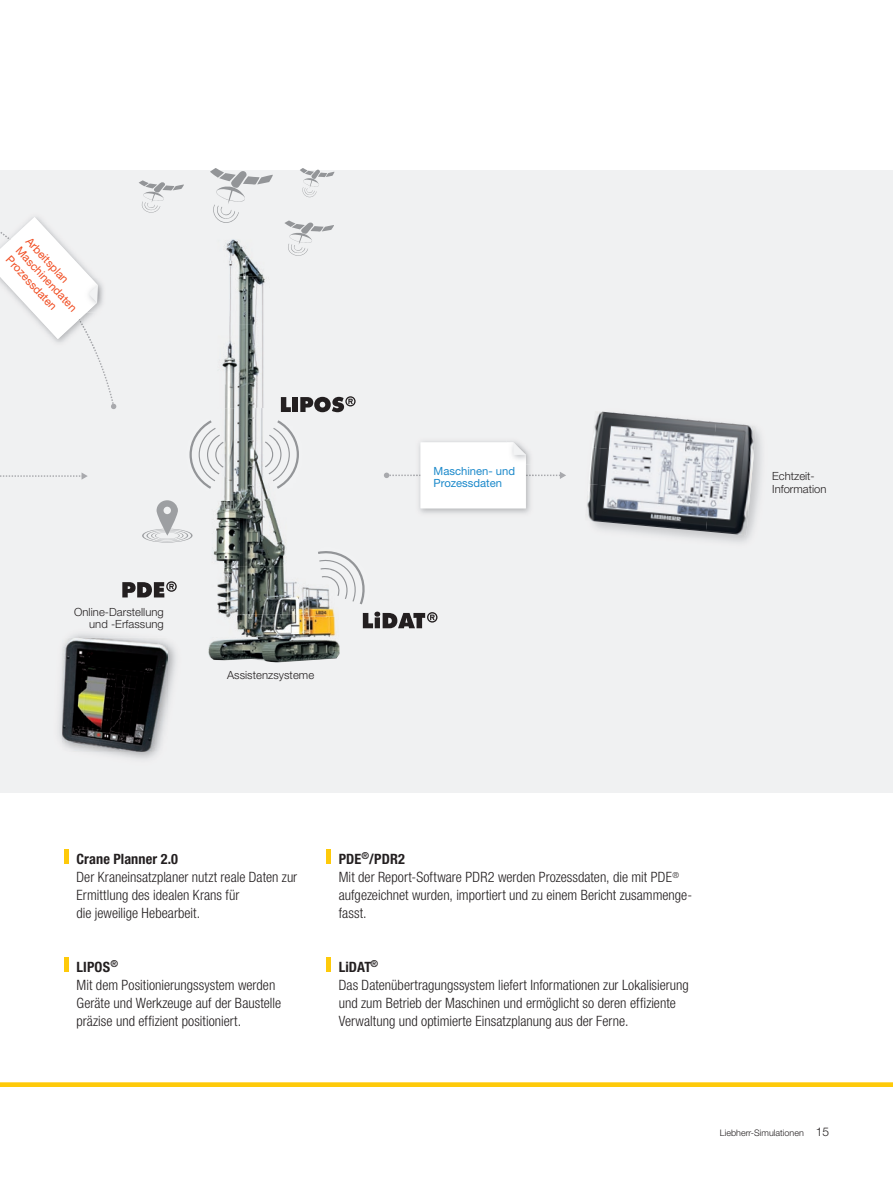
<style>
.page{position:relative;width:893px;height:1191px;background:#fff}
.page>*{position:absolute;margin:0;border:0;box-sizing:border-box;transform-origin:0 0}
.t1{font:300 condensed 14.25px/18px "Helvetica Neue LT";color:#231f20}
.t2{font:700 condensed 14.25px "Helvetica Neue LT";letter-spacing:.005em;color:#231f20}
.t3{font:300 11.25px/12.5px "Helvetica Neue LT";letter-spacing:.005em;color:#231f20}
.t4{font:11.25px/13.5px "Helvetica Neue LT";color:#f04d22}
.t5{font:11.25px/12.5px "Helvetica Neue LT";color:#1d8acb}
.t6{font:300 9px "Helvetica Neue LT";color:#231f20}
.s1{font-weight:700}
.s2{font-size:12px}
</style>
<div class="page">
<div style="left:0;top:170px;width:893px;height:622px;background:#f0f1f2"></div>
<div style="left:0;top:1082px;width:893px;height:5px;background:#feca0a"></div>
<hr style="left:64px;top:849px;width:4px;height:15px;background:#feca0a">
<hr style="left:64px;top:957px;width:4px;height:15px;background:#feca0a">
<hr style="left:326px;top:957px;width:4px;height:15px;background:#feca0a">
<hr style="left:326px;top:849px;width:4px;height:15px;background:#feca0a">
<svg style="left:0;top:472px;width:88px;height:7px"></svg>
<svg style="left:384px;top:439px;width:182px;height:69px"></svg>
<svg style="left:122px;top:581px;width:55px;height:16px"></svg>
<svg style="left:210px;top:168px;width:63px;height:55px"></svg>
<svg style="left:300px;top:168px;width:34px;height:30px"></svg>
<svg style="left:284px;top:220px;width:50px;height:36px"></svg>
<svg style="left:139px;top:180px;width:45px;height:33px"></svg>
<svg style="left:142px;top:500px;width:51px;height:42px"></svg>
<img style="left:224px;top:239px;width:39px;height:37px">
<img style="left:229px;top:276px;width:36px;height:49px">
<img style="left:222px;top:325px;width:42px;height:48px">
<img style="left:225px;top:373px;width:56px;height:48px">
<img style="left:236px;top:421px;width:17px;height:48px">
<img style="left:216px;top:469px;width:60px;height:49px">
<img style="left:213px;top:518px;width:93px;height:96px">
<img style="left:208px;top:614px;width:132px;height:48px">
<img style="left:177px;top:408px;width:59px;height:93px">
<svg style="left:190px;top:420px;width:34px;height:69px"></svg>
<img style="left:253px;top:408px;width:28px;height:93px">
<svg style="left:265px;top:420px;width:34px;height:69px"></svg>
<img style="left:306px;top:587px;width:33px;height:29px">
<svg style="left:318px;top:551px;width:47px;height:53px"></svg>
<svg style="left:281px;top:397px;width:10px;height:15px"></svg>
<div style="left:292px;top:397px;width:6px;height:15px;background:#231f20"></div>
<svg style="left:300px;top:396px;width:56px;height:16px"></svg>
<svg style="left:363px;top:611px;width:74px;height:17px"></svg>
<svg style="left:0;top:217px;width:117px;height:192px"></svg>
<img style="left:622px;top:430px;width:139px;height:112px">
<img style="left:593px;top:411px;width:120px;height:36px">
<img style="left:706px;top:422px;width:50px;height:113px">
<img style="left:590px;top:447px;width:123px;height:48px">
<img style="left:587px;top:484px;width:122px;height:47px">
<img style="left:59px;top:634px;width:117px;height:125px">
<img style="left:62px;top:637px;width:105px;height:115px">
<img style="left:63px;top:638px;width:104px;height:112px">
<p class="t4" style="left:33px;top:235px;width:85px;rotate:47deg">Arbeitsplan<br>Maschinendaten<br>Prozessdaten</p>
<p class="t3" style="left:74px;top:606px;width:91px;line-height:11.7px;text-align:right">Online-Darstellung und -Erfassung</p>
<p class="t3" style="left:227px;top:668px;width:89px">Assistenzsysteme</p>
<p class="t5" style="left:434px;top:464px;width:83px">Maschinen- und<br>Prozessdaten</p>
<p class="t3" style="left:772px;top:469px;width:56px">Echtzeit-<br>Information</p>
<p class="t1" style="left:339px;top:850px;width:355px"><span class="s1">PDE</span><sup>®</sup><span class="s1">/PDR2<br></span>Mit der Report-Software PDR2 werden Prozessdaten, die mit PDE<sup>® </sup>aufgezeichnet wurden, importiert und zu einem Bericht zusammenge&shy;fasst.</p>
<p class="t2" style="left:77px;top:850px;width:103px">Crane Planner 2.0</p>
<p class="t1" style="left:77px;top:868px;width:222px">Der Kraneinsatzplaner nutzt reale Daten zur<br>Ermittlung des idealen Krans für<br>die jeweilige Hebearbeit.</p>
<p class="t1" style="left:77px;top:958px;width:206px"><span class="s1">LIPOS</span><sup>®<br></sup>Mit dem Positionierungssystem werden<br>Ge räte und Werkzeuge auf der Baustelle präzise und effizient positioniert.</p>
<p class="t1" style="left:339px;top:958px;width:352px"><span class="s1">LiDAT</span><sup>®<br></sup>Das Datenübertragungssystem liefert Informationen zur Lokalisierung und zum Betrieb der Maschinen und ermöglicht so deren effiziente Verwaltung und optimierte Einsatzplanung aus der Ferne.</p>
<p class="t6" style="left:720px;top:1127px;width:111px">Liebherr-Simulationen <span class="s2">15</span></p>
</div>
